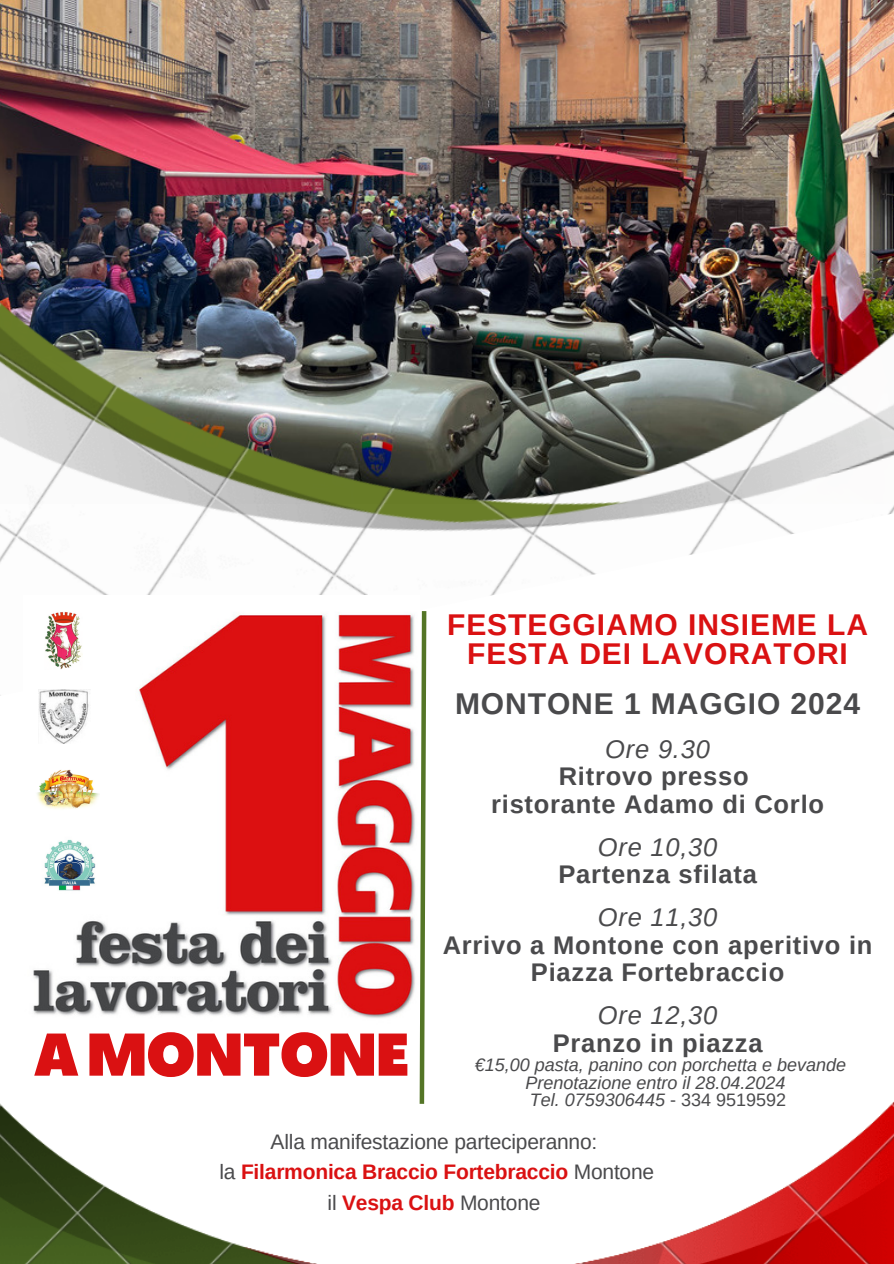
<style>
.page{position:relative;width:894px;height:1264px;background:#fff}
.page>*{position:absolute;margin:0;border:0;box-sizing:border-box;transform-origin:0 0}
.t1{font:900 condensed 58.5px "Agrandir";color:#da1112}
.t2{font:700 30px/29.4px "Arimo";letter-spacing:.03em;color:#da1112;text-align:center}
.t3{font:700 30px "Arimo";letter-spacing:.03em;color:#4a4a4c}
.t4{font:700 25.5px/27.5px "Arimo";letter-spacing:.03em;color:#4a4a4c;text-align:center}
.t5{font:italic 25.5px "Arimo";letter-spacing:.03em;color:#4a4a4c}
.t6{font:21px "Arimo";letter-spacing:-.01em;color:#4a4a4c}
.t7{font:700 21px "Arimo";letter-spacing:-.01em;color:#da1112}
.t8{font:italic 18px/17.4px "Arimo";color:#4a4a4c;text-align:center}
.s1{font-style:normal}
.s2{font-weight:400;color:#4a4a4c}
.s3{font-weight:700;color:#da1112}
</style>
<div class="page">
<img style="left:0;top:0;width:893px;height:101px">
<img style="left:0;top:101px;width:893px;height:595px">
<img style="left:23px;top:596px;width:396px;height:422px">
<img style="left:0;top:1102px;width:893px;height:161px">
<svg style="left:417px;top:606px;width:11px;height:502px"></svg>
<img style="left:38px;top:833px;width:60px;height:60px">
<img style="left:34px;top:765px;width:66px;height:48px">
<img style="left:38px;top:690px;width:52px;height:54px">
<img style="left:45px;top:611px;width:37px;height:58px">
<p class="t2" style="left:447px;top:609px;width:422px">FESTEGGIAMO INSIEME LA<br>FESTA DEI LAVORATORI</p>
<p class="t3" style="left:455px;top:687px;width:406px">MONTONE 1 MAGGIO 2024</p>
<p class="t5" style="left:605px;top:734px;width:106px">Ore 9.30</p>
<p class="t4" style="left:491px;top:762px;width:334px">Ritrovo presso<br>ristorante Adamo di Corlo</p>
<p class="t5" style="left:597px;top:832px;width:121px">Ore 10,30</p>
<p class="t4" style="left:558px;top:860px;width:200px">Partenza sfilata</p>
<p class="t5" style="left:597px;top:903px;width:121px">Ore 11,30</p>
<p class="t4" style="left:442px;top:931px;width:431px">Arrivo a Montone con aperitivo in<br>Piazza Fortebraccio</p>
<p class="t5" style="left:597px;top:1001px;width:121px">Ore 12,30</p>
<p class="t4" style="left:552px;top:1029px;width:211px">Pranzo in piazza</p>
<p class="t8" style="left:474px;top:1056px;width:373px">€15,00 pasta, panino con porchetta e bevande<br>Prenotazione entro il 28.04.2024<br>Tel. 0759306445 <span class="s1">- 334 9519592</span></p>
<h4 class="t6" style="left:270px;top:1129px;width:328px">Alla manifestazione parteciperanno:</h4>
<h4 class="t7" style="left:219px;top:1160px;width:436px"><span class="s2">la</span> Filarmonica Braccio Fortebraccio <span class="s2">Montone</span></h4>
<h4 class="t6" style="left:327px;top:1190px;width:214px">il <span class="s3">Vespa Club</span> Montone</h4>
<p class="t1" style="left:34px;top:1031px;width:375px">AMONTONE</p>
</div>
